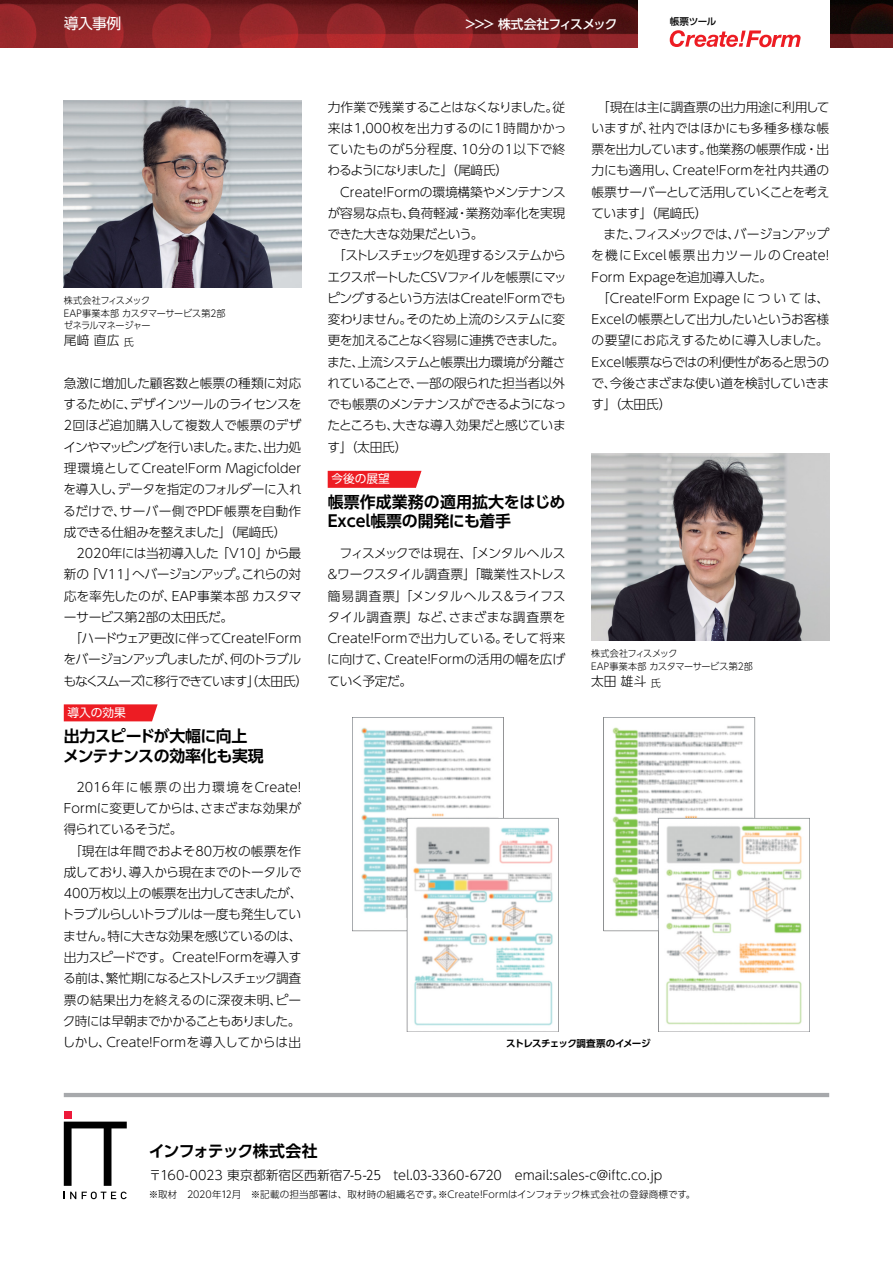
<style>
.page{position:relative;width:893px;height:1263px;background:#fff}
.page>*{position:absolute;margin:0;border:0;box-sizing:border-box;transform-origin:0 0}
.komidashi{font:700 15.9px/19.2px "UD Shin Go Pro De";letter-spacing:-.015em;color:#000}
.komidashi-2{font:700 15.9px "UD Shin Go Pro De";letter-spacing:-.055em;color:#000}
.t1{font:14.85px "UD Shin Go Pro";color:#fff}
.t2{font:300 12.75px/21.3px "UD Shin Go Pro";letter-spacing:-.025em;color:#000;text-align:justify}
.t3{font:300 12.75px/21.3px "UD Shin Go Pro";letter-spacing:-.05em;color:#000}
.t4{font:300 12.75px/21.3px "UD Shin Go Pro";letter-spacing:-.09em;color:#000}
.t5{font:300 12.75px "UD Shin Go Pro";color:#000}
.t6{font:500 12.75px "UD Shin Go Pro";letter-spacing:-.065em;color:#fff}
.t7{font:11.7px "UD Shin Go Pro";color:#fff}
.t8{font:300 9.6px "UD Shin Go Pro";color:#000}
.t9{font:300 9.6px "UD Shin Go Pro";color:#000;scale:.95 1}
.t10{font:300 9.6px "UD Shin Go Pro";letter-spacing:-.055em;color:#000;scale:.95 1}
.t11{font:700 9.6px "UD Shin Go Pro De";letter-spacing:-.065em;color:#000}
.t12{font:300 9.6px "UD Shin Go Pro";letter-spacing:-.04em;color:#000;scale:.95 1}
.t13{font:500 9.6px "UD Shin Go Pro";letter-spacing:-.045em;color:#000}
.s1{font-size:10.2px}
</style>
<div class="page">
<img style="left:0;top:0;width:893px;height:48px">
<div style="left:638px;top:0;width:191px;height:89px;background:#fff"></div>
<div style="left:64px;top:1110px;width:8px;height:8px;background:#ed193a"></div>
<svg style="left:64px;top:1121px;width:63px;height:78px"></svg>
<svg style="left:670px;top:30px;width:131px;height:17px"></svg>
<svg style="left:64px;top:704px;width:94px;height:17px;background:#ed282f"></svg>
<svg style="left:328px;top:471px;width:93px;height:17px;background:#ed232a"></svg>
<hr style="left:64px;top:1093px;width:765px;height:4px;background:#a7a9ac">
<img style="left:64px;top:100px;width:237px;height:187px">
<img style="left:592px;top:454px;width:237px;height:187px">
<img style="left:353px;top:718px;width:456px;height:313px">
<p class="t1" style="left:64px;top:12px;width:59px">導入事例</p>
<p class="t6" style="left:466px;top:13px;width:154px">&gt;&gt;&gt; 株式会社フィスメック</p>
<p class="t13" style="left:670px;top:13px;width:48px">帳票ツール</p>
<p class="t10" style="left:64px;top:292px;width:92px">株式会社フィスメック</p>
<p class="t9" style="left:64px;top:305px;width:172px">EAP事業本部 カスタマーサービス第2部</p>
<p class="t12" style="left:64px;top:318px;width:93px">ゼネラルマネージャー</p>
<p class="t2" style="left:64px;top:329px;width:72px">尾﨑 直広 <span class="s1">氏</span></p>
<p class="t2" style="left:63px;top:372px;width:240px">急激に増加した顧客数と帳票の種類に対応するために、デザインツールのライセンスを2回ほど追加購入して複数人で帳票のデザインやマッピングを行いました。また、出力処理環境としてCreate!Form Magicfolderを導入し、データを指定のフォルダーに入れるだけで、サーバー側でPDF帳票を自動作成できる仕組みを整えました」（尾﨑氏）</p>
<p class="t2" style="left:64px;top:542px;width:239px">　2020年には当初導入した「V10」から最新の「V11」へバージョンアップ。これらの対応を率先したのが、EAP事業本部 カスタマーサービス第2部の太田氏だ。</p>
<p class="t4" style="left:63px;top:627px;width:246px">　「ハードウェア更改に伴ってCreate!Formをバージョンアップしましたが、何のトラブルもなくスムーズに移行できています」（太田氏）</p>
<p class="t7" style="left:68px;top:703px;width:60px">導入の効果</p>
<p class="komidashi" style="left:63px;top:726px;width:202px">出力スピードが大幅に向上メンテナンスの効率化も実現</p>
<p class="t2" style="left:64px;top:776px;width:239px">　2016年に帳票の出力環境をCreate!<br>Formに変更してからは、さまざまな効果が得られているそうだ。</p>
<p class="t2" style="left:61px;top:840px;width:242px;text-align:left">　「現在は年間でおよそ80万枚の帳票を作成しており、導入から現在までのトータルで<br>400万枚以上の帳票を出力してきましたが、トラブルらしいトラブルは一度も発生していません。特に大きな効果を感じているのは、出力スピードです。Create!Formを導入する前は、繁忙期になるとストレスチェック調査票の結果出力を終えるのに深夜未明、ピーク時には早朝までかかることもありました。しかし、Create!Formを導入してからは出</p>
<p class="t2" style="left:327px;top:96px;width:241px">力作業で残業することはなくなりました。従来は1,000枚を出力するのに1時間かかっていたものが5分程度、10分の1以下で終わるようになりました」（尾﨑氏）</p>
<p class="t2" style="left:327px;top:181px;width:240px">　Create!Formの環境構築やメンテナンスが容易な点も、負荷軽減・業務効率化を実現できた大きな効果だという。</p>
<p class="t3" style="left:327px;top:244px;width:241px">　「ストレスチェックを処理するシステムからエクスポートしたCSVファイルを帳票にマッピングするという方法はCreate!Formでも変わりません。そのため上流のシステムに変更を加えることなく容易に連携できました。また、上流システムと帳票出力環境が分離されていることで、一部の限られた担当者以外でも帳票のメンテナンスができるようになったところも、大きな導入効果だと感じています」（太田氏）</p>
<p class="t7" style="left:331px;top:469px;width:60px">今後の展望</p>
<p class="komidashi" style="left:328px;top:492px;width:239px">帳票作成業務の適用拡大をはじめ<br>Excel帳票の開発にも着手</p>
<p class="t2" style="left:326px;top:542px;width:241px">　フィスメックでは現在、「メンタルヘルス＆ワークスタイル調査票」「職業性ストレス簡易調査票」「メンタルヘルス＆ライフスタイル調査票」など、さまざまな調査票をCreate!Formで出力している。そして将来に向けて、Create!Formの活用の幅を広げていく予定だ。</p>
<p class="t2" style="left:591px;top:96px;width:240px">　「現在は主に調査票の出力用途に利用していますが、社内ではほかにも多種多様な帳票を出力しています。他業務の帳票作成・出力にも適用し、Create!Formを社内共通の帳票サーバーとして活用していくことを考えています」（尾﨑氏）</p>
<p class="t2" style="left:591px;top:223px;width:239px">　また、フィスメックでは、バージョンアップを機にExcel帳票出力ツールのCreate!<br>Form Expageを追加導入した。</p>
<p class="t2" style="left:591px;top:287px;width:240px">　「Create!Form Expage については、Excelの帳票として出力したいというお客様の要望にお応えするために導入しました。Excel帳票ならではの利便性があると思うので、今後さまざまな使い道を検討していきます」（太田氏）</p>
<p class="t10" style="left:591px;top:646px;width:92px">株式会社フィスメック</p>
<p class="t9" style="left:591px;top:659px;width:172px">EAP事業本部 カスタマーサービス第2部</p>
<p class="t2" style="left:591px;top:670px;width:71px">太田 雄斗 <span class="s1">氏</span></p>
<p class="t11" style="left:506px;top:1036px;width:146px">ストレスチェック調査票のイメージ</p>
<p class="komidashi-2" style="left:149px;top:1138px;width:170px">インフォテック株式会社</p>
<p class="t5" style="left:149px;top:1165px;width:515px">〒160-0023 東京都新宿区西新宿7-5-25　tel.03-3360-6720　email:sales-c@iftc.co.jp</p>
<p class="t8" style="left:149px;top:1186px;width:295px">※取材　2020年12月　※記載の担当部署は、取材時の組織名です。</p>
<p class="t8" style="left:438px;top:1186px;width:259px">※Create!Formはインフォテック株式会社の登録商標です。</p>
</div>
